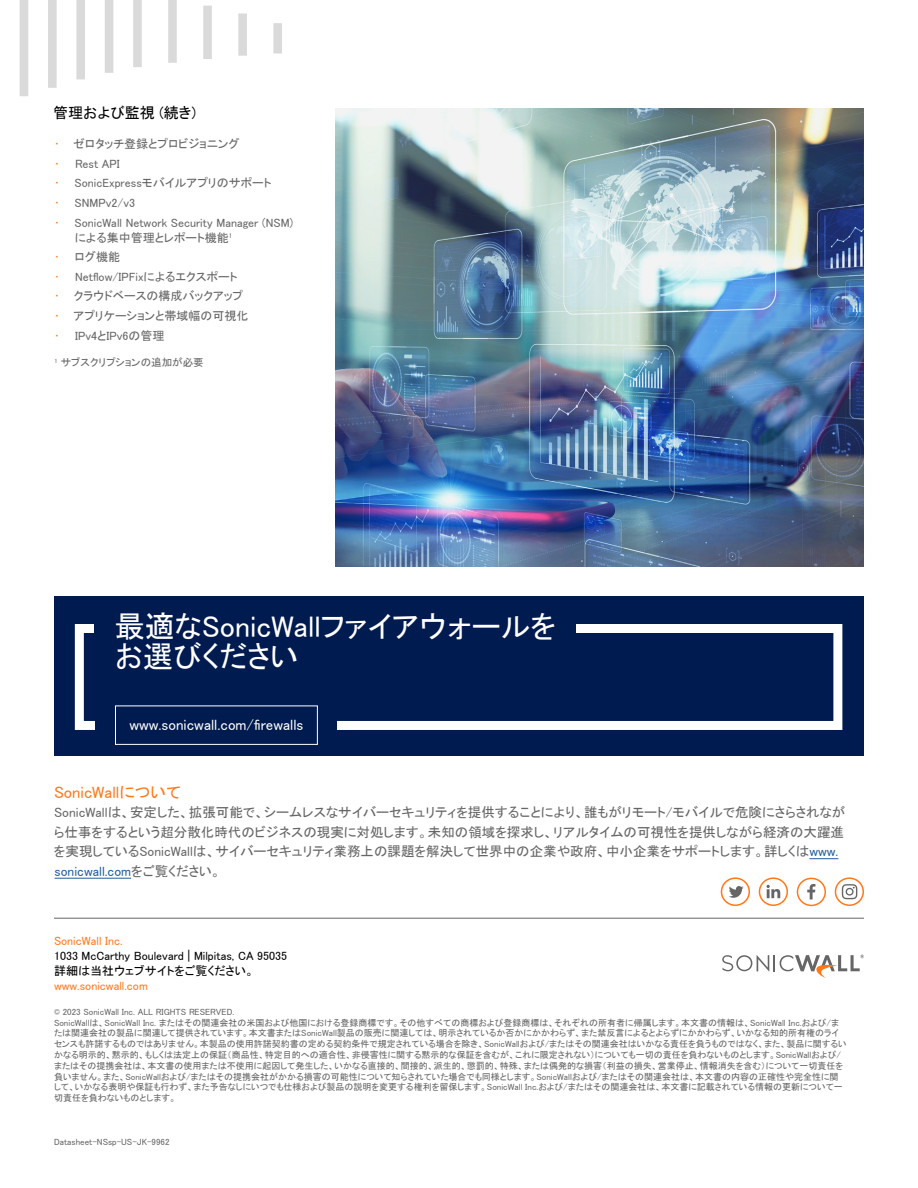
<style>
.page{position:relative;width:918px;height:1188px;background:#fff}
.page>*{position:absolute;margin:0;border:0;box-sizing:border-box;transform-origin:0 0}
.t1{font:30px/30px "MS P Gothic";color:#fff}
.t2{font:16.5px "MS P Gothic";color:#ff791a}
.t3{font:15px "MS P Gothic";color:#fff}
.t4{font:15px "MS P Gothic";color:#000}
.t5{font:13.5px/19.5px "MS P Gothic";color:#666}
.t6{font:12px/15px "MS P Gothic";color:#666}
.t7{font:12px/15px "MS P Gothic";color:#000}
.t8{font:12px "MS P Gothic";color:#ff791a}
.t9{font:10.5px "MS P Gothic";color:#666}
.t10{font:9px/10.8px "MS P Gothic";color:#666}
.s1{color:#ff791a}
.s2{color:#215e9e}
</style>
<div class="page">
<svg style="left:20px;top:0;width:262px;height:96px"></svg>
<svg style="left:722px;top:955px;width:142px;height:23px"></svg>
<hr style="left:54px;top:918px;width:810px;height:1px;background:#666">
<svg style="left:807px;top:884px;width:8px;height:15px"></svg>
<div style="left:797px;top:878px;width:29px;height:28px;border:2px solid #ff791a;border-radius:50%"></div>
<svg style="left:766px;top:885px;width:14px;height:13px"></svg>
<div style="left:759px;top:877px;width:29px;height:29px;border:2px solid #ff791a;border-radius:50%"></div>
<svg style="left:729px;top:886px;width:15px;height:12px"></svg>
<div style="left:721px;top:877px;width:29px;height:29px;border:2px solid #ff791a;border-radius:50%"></div>
<div style="left:835px;top:877px;width:29px;height:29px;border:2px solid #ff791a;border-radius:50%"></div>
<svg style="left:842px;top:884px;width:15px;height:15px"></svg>
<svg style="left:809px;top:858px;width:29px;height:1px"></svg>
<hr style="left:55px;top:878px;width:76px;height:1px;background:#215e9e">
<div style="left:54px;top:596px;width:810px;height:159px;background:#001b50"></div>
<div style="left:75px;top:624px;width:767px;height:106px;border:9px solid #fff"></div>
<div style="left:94px;top:616px;width:482px;height:25px;background:#001b50"></div>
<div style="left:96px;top:706px;width:241px;height:39px;background:#001b50"></div>
<div style="left:115px;top:706px;width:203px;height:39px;border:1px solid #fff"></div>
<img style="left:335px;top:108px;width:529px;height:458px">
<h3 class="t4" style="left:53px;top:105px;width:144px">管理および監視 (続き)</h3>
<h3 class="t6" style="left:56px;top:136px;width:185px"><span class="s1">•</span> ゼロタッチ登録とプロビジョニング</h3>
<h3 class="t6" style="left:56px;top:156px;width:65px"><span class="s1">•</span> Rest API</h3>
<h3 class="t6" style="left:56px;top:176px;width:217px"><span class="s1">•</span> SonicExpressモバイルアプリのサポート</h3>
<h3 class="t6" style="left:56px;top:195px;width:81px"><span class="s1">•</span> SNMPv2/v3</h3>
<h3 class="t6" style="left:75px;top:215px;width:220px;text-indent:-19px"><span class="s1">•</span> SonicWall Network Security Manager (NSM)による集中管理とレポート機能<sup>1</sup></h3>
<h3 class="t6" style="left:56px;top:249px;width:66px"><span class="s1">•</span> ログ機能</h3>
<h3 class="t6" style="left:56px;top:269px;width:183px"><span class="s1">•</span> Netflow/IPFixによるエクスポート</h3>
<h3 class="t6" style="left:56px;top:288px;width:189px"><span class="s1">•</span> クラウドベースの構成バックアップ</h3>
<h3 class="t6" style="left:56px;top:308px;width:194px"><span class="s1">•</span> アプリケーションと帯域幅の可視化</h3>
<h3 class="t6" style="left:56px;top:328px;width:110px"><span class="s1">•</span> IPv4とIPv6の管理</h3>
<p class="t9" style="left:55px;top:357px;width:151px"><sup>1</sup> サブスクリプションの追加が必要</p>
<h1 class="t1" style="left:115px;top:611px;width:443px">最適なSonicWallファイアウォールをお選びください</h1>
<h3 class="t3" style="left:129px;top:717px;width:176px">www.sonicwall.com/firewalls</h3>
<h2 class="t2" style="left:54px;top:784px;width:129px">SonicWallについて</h2>
<p class="t5" style="left:54px;top:803px;width:793px">SonicWallは、安定した、拡張可能で、シームレスなサイバーセキュリティを提供することにより、誰もがリモート/モバイルで危険にさらされながら仕事をするという超分散化時代のビジネスの現実に対処します。未知の領域を探求し、リアルタイムの可視性を提供しながら経済の大躍進を実現しているSonicWallは、サイバーセキュリティ業務上の課題を解決して世界中の企業や政府、中小企業をサポートします。詳しくは<span class="s2">www. sonicwall.com</span>をご覧ください。</p>
<h3 class="t8" style="left:54px;top:935px;width:70px">SonicWall Inc.</h3>
<h3 class="t7" style="left:54px;top:948px;width:235px">1033 McCarthy Boulevard | Milpitas, CA 95035詳細は当社ウェブサイトをご覧ください。</h3>
<h3 class="t8" style="left:54px;top:980px;width:95px">www.sonicwall.com</h3>
<p class="t10" style="left:54px;top:1006px;width:794px">© 2023 SonicWall Inc. ALL RIGHTS RESERVED.<br>SonicWallは、SonicWall Inc. またはその関連会社の米国および他国における登録商標です。その他すべての商標および登録商標は、それぞれの所有者に帰属します。本文書の情報は、SonicWall Inc.および/または関連会社の製品に関連して提供されています。本文書またはSonicWall製品の販売に関連しては、明示されているか否かにかかわらず、また禁反言によるとよらずにかかわらず、いかなる知的所有権のライセンスも許諾するものではありません。本製品の使用許諾契約書の定める契約条件で規定されている場合を除き、SonicWallおよび/またはその関連会社はいかなる責任を負うものではなく、また、製品に関するいかなる明示的、黙示的、もしくは法定上の保証（商品性、特定目的への適合性、非侵害性に関する黙示的な保証を含むが、これに限定されない）についても一切の責任を負わないものとします。SonicWallおよび/またはその提携会社は、本文書の使用または不使用に起因して発生した、いかなる直接的、間接的、派生的、懲罰的、特殊、または偶発的な損害（利益の損失、営業停止、情報消失を含む）について一切責任を負いません。また、SonicWallおよび/またはその提携会社がかかる損害の可能性について知らされていた場合でも同様とします。SonicWallおよび/またはその関連会社は、本文書の内容の正確性や完全性に関して、いかなる表明や保証も行わず、また予告なしにいつでも仕様および製品の説明を変更する権利を留保します。SonicWall Inc.および/またはその関連会社は、本文書に記載されている情報の更新について一切責任を負わないものとします。</p>
<p class="t10" style="left:54px;top:1136px;width:117px">Datasheet-NSsp-US-JK-9962</p>
</div>
